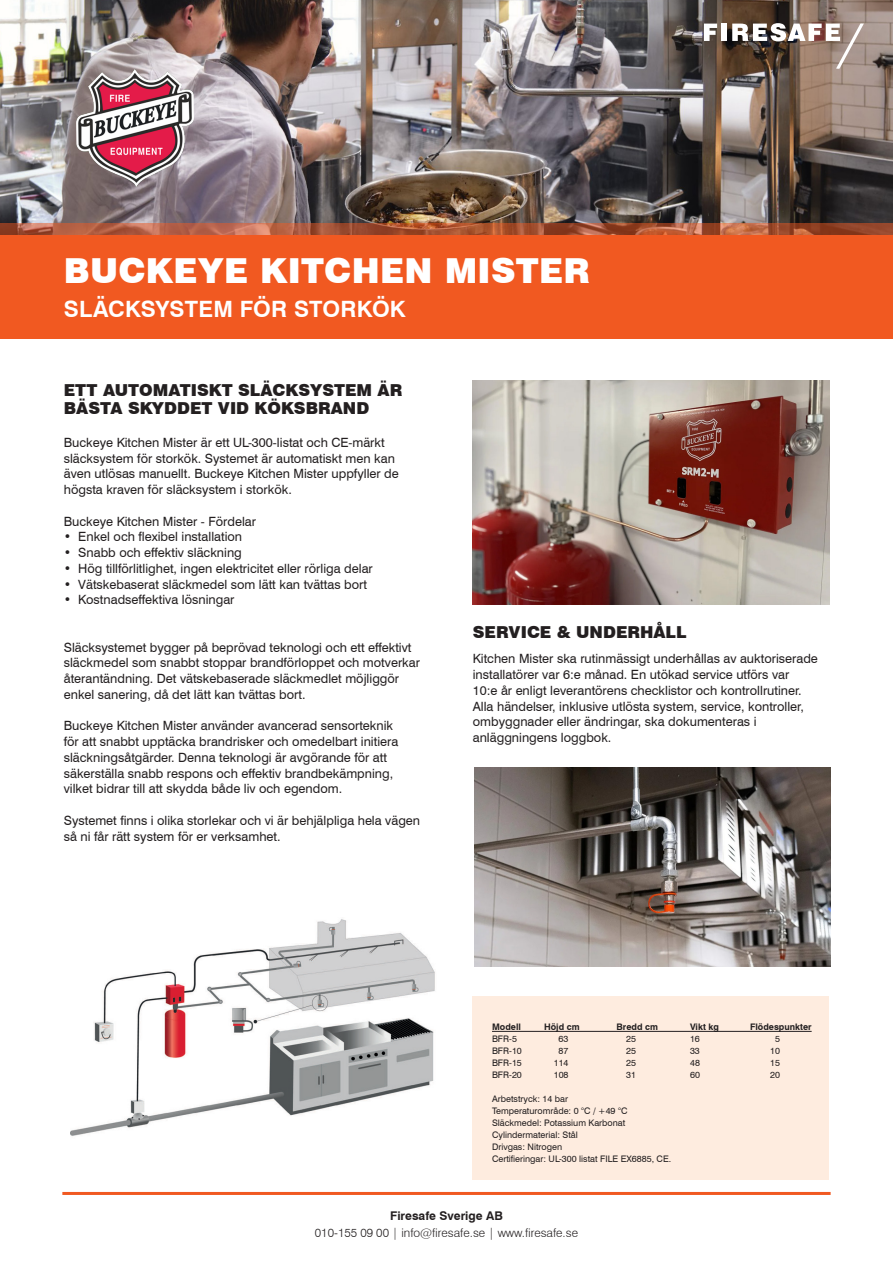
<style>
.page{position:relative;width:893px;height:1263px;background:#fff}
.page>*{position:absolute;margin:0;border:0;box-sizing:border-box;transform-origin:0 0}
.tittel{font:900 34.5px "Swiss 721 BT";letter-spacing:.01em;color:#fff}
.tittel-2{font:700 22.5px "Swiss 721 BT";letter-spacing:.01em;color:#fff}
.brødtekst{font:900 16.5px/18px "Swiss 721 BT";color:#231f20}
.mellomtittel{font:900 16.5px "Swiss 721 BT";color:#231f20}
.brødtekst-2{font:12.75px/15.8px "Swiss 721 BT";color:#231f20}
.mellomtittel-2{font:12.75px/15.8px "Swiss 721 BT";color:#231f20}
.brødtekst-3{font:300 12px/17.2px "Swiss 721 BT";color:#231f20;text-align:center}
.mellomtittel-3{font:9px/12px "Swiss 721 BT";color:#231f20}
.skisstext{font:9px "Swiss 721 BT";color:#231f20}
.mellomtittel-4{font:700 9px "Swiss 721 BT";color:#231f20}
.s1{font-weight:700}
</style>
<div class="page">
<div style="left:473px;top:996px;width:356px;height:184px;background:#feecdf"></div>
<img style="left:0;top:0;width:893px;height:223px">
<div style="left:0;top:235px;width:893px;height:104px;background:#f15921"></div>
<div style="left:0;top:223px;width:893px;height:96px;background:#f15921"></div>
<img style="left:473px;top:381px;width:356px;height:224px">
<svg style="left:704px;top:24px;width:13px;height:17px"></svg>
<div style="left:721px;top:24px;width:6px;height:17px;background:#fff"></div>
<svg style="left:732px;top:23px;width:132px;height:46px"></svg>
<img style="left:76px;top:69px;width:117px;height:117px">
<hr style="left:492px;top:1031px;width:320px;height:1px;background:#231f20">
<hr style="left:62px;top:1192px;width:769px;height:3px;background:#f15921">
<img style="left:70px;top:919px;width:365px;height:217px">
<img style="left:474px;top:767px;width:357px;height:199px">
<p class="tittel" style="left:64px;top:250px;width:528px">BUCKEYE KITCHEN MISTER</p>
<p class="tittel-2" style="left:64px;top:296px;width:343px">SLÄCKSYSTEM FÖR STORKÖK</p>
<p class="brødtekst" style="left:64px;top:381px;width:340px">ETT AUTOMATISKT SLÄCKSYSTEM ÄR<br>BÄSTA SKYDDET VID KÖKSBRAND</p>
<p class="brødtekst-2" style="left:64px;top:434px;width:337px">Buckeye Kitchen Mister är ett UL-300-listat och CE-märkt släcksystem för storkök. Systemet är automatiskt men kan även utlösas manuellt. Buckeye Kitchen Mister uppfyller de högsta kraven för släcksystem i storkök.</p>
<p class="brødtekst-2" style="left:64px;top:513px;width:194px">Buckeye Kitchen Mister - Fördelar</p>
<p class="brødtekst-2" style="left:64px;top:529px;width:180px">• Enkel och flexibel installation</p>
<p class="brødtekst-2" style="left:64px;top:545px;width:180px">• Snabb och effektiv släckning</p>
<p class="brødtekst-2" style="left:64px;top:560px;width:311px">• Hög tillförlitlighet, ingen elektricitet eller rörliga delar</p>
<p class="brødtekst-2" style="left:64px;top:576px;width:305px">• Vätskebaserat släckmedel som lätt kan tvättas bort</p>
<p class="brødtekst-2" style="left:64px;top:592px;width:172px">• Kostnadseffektiva lösningar</p>
<p class="brødtekst-2" style="left:64px;top:639px;width:358px">Släcksystemet bygger på beprövad teknologi och ett effektivt släckmedel som snabbt stoppar brandförloppet och motverkar återantändning. Det vätskebaserade släckmedlet möjliggör enkel sanering, då det lätt kan tvättas bort.</p>
<p class="brødtekst-2" style="left:64px;top:718px;width:336px">Buckeye Kitchen Mister använder avancerad sensorteknik för att snabbt upptäcka brandrisker och omedelbart initiera släckningsåtgärder. Denna teknologi är avgörande för att säkerställa snabb respons och effektiv brandbekämpning, vilket bidrar till att skydda både liv och egendom.</p>
<p class="brødtekst-2" style="left:64px;top:812px;width:358px">Systemet finns i olika storlekar och vi är behjälpliga hela vägen så ni får rätt system för er verksamhet.</p>
<p class="mellomtittel" style="left:473px;top:622px;width:215px">SERVICE &amp; UNDERHÅLL</p>
<p class="mellomtittel-2" style="left:473px;top:651px;width:347px">Kitchen Mister ska rutinmässigt underhållas av auktoriserade installatörer var 6:e månad. En utökad service utförs var</p>
<p class="mellomtittel-2" style="left:473px;top:682px;width:333px">10:e år enligt leverantörens checklistor och kontrollrutiner.<br>Alla händelser, inklusive utlösta system, service, kontroller, ombyggnader eller ändringar, ska dokumenteras i anläggningens loggbok.</p>
<p class="mellomtittel-4" style="left:492px;top:1022px;width:30px">Modell</p>
<p class="mellomtittel-4" style="left:544px;top:1022px;width:37px">Höjd cm</p>
<p class="mellomtittel-4" style="left:616px;top:1022px;width:43px">Bredd cm</p>
<p class="mellomtittel-4" style="left:690px;top:1022px;width:30px">Vikt kg</p>
<p class="mellomtittel-4" style="left:750px;top:1022px;width:63px">Flödespunkter</p>
<p class="mellomtittel-3" style="left:492px;top:1033px;width:26px">BFR-5</p>
<p class="mellomtittel-3" style="left:559px;top:1033px;width:11px">63</p>
<p class="mellomtittel-3" style="left:626px;top:1033px;width:11px">25</p>
<p class="mellomtittel-3" style="left:690px;top:1033px;width:11px">16</p>
<p class="mellomtittel-3" style="left:775px;top:1033px;width:6px">5</p>
<p class="mellomtittel-3" style="left:492px;top:1045px;width:31px">BFR-10</p>
<p class="mellomtittel-3" style="left:559px;top:1045px;width:11px">87</p>
<p class="mellomtittel-3" style="left:626px;top:1045px;width:11px">25</p>
<p class="mellomtittel-3" style="left:690px;top:1045px;width:11px">33</p>
<p class="mellomtittel-3" style="left:770px;top:1045px;width:11px">10</p>
<p class="mellomtittel-3" style="left:492px;top:1057px;width:31px">BFR-15</p>
<p class="mellomtittel-3" style="left:554px;top:1057px;width:16px">114</p>
<p class="mellomtittel-3" style="left:626px;top:1057px;width:11px">25</p>
<p class="mellomtittel-3" style="left:690px;top:1057px;width:11px">48</p>
<p class="mellomtittel-3" style="left:770px;top:1057px;width:11px">15</p>
<p class="mellomtittel-3" style="left:492px;top:1069px;width:31px">BFR-20</p>
<p class="mellomtittel-3" style="left:554px;top:1069px;width:16px">108</p>
<p class="mellomtittel-3" style="left:626px;top:1069px;width:11px">31</p>
<p class="mellomtittel-3" style="left:690px;top:1069px;width:11px">60</p>
<p class="mellomtittel-3" style="left:770px;top:1069px;width:11px">20</p>
<p class="mellomtittel-3" style="left:492px;top:1093px;width:137px">Arbetstryck: 14 bar<br>Temperaturområde: 0 °C / +49 °C</p>
<p class="mellomtittel-3" style="left:492px;top:1117px;width:135px">Släckmedel: Potassium Karbonat</p>
<p class="mellomtittel-3" style="left:492px;top:1129px;width:87px">Cylindermaterial: Stål</p>
<p class="mellomtittel-3" style="left:492px;top:1141px;width:72px">Drivgas: Nitrogen</p>
<p class="skisstext" style="left:492px;top:1154px;width:181px">Certifieringar: UL-300 listat FILE EX6885, CE.</p>
<p class="brødtekst-3" style="left:315px;top:1207px;width:265px"><span class="s1">Firesafe Sverige AB<br></span>010-155 09 00 | info@firesafe.se | www.firesafe.se</p>
</div>
